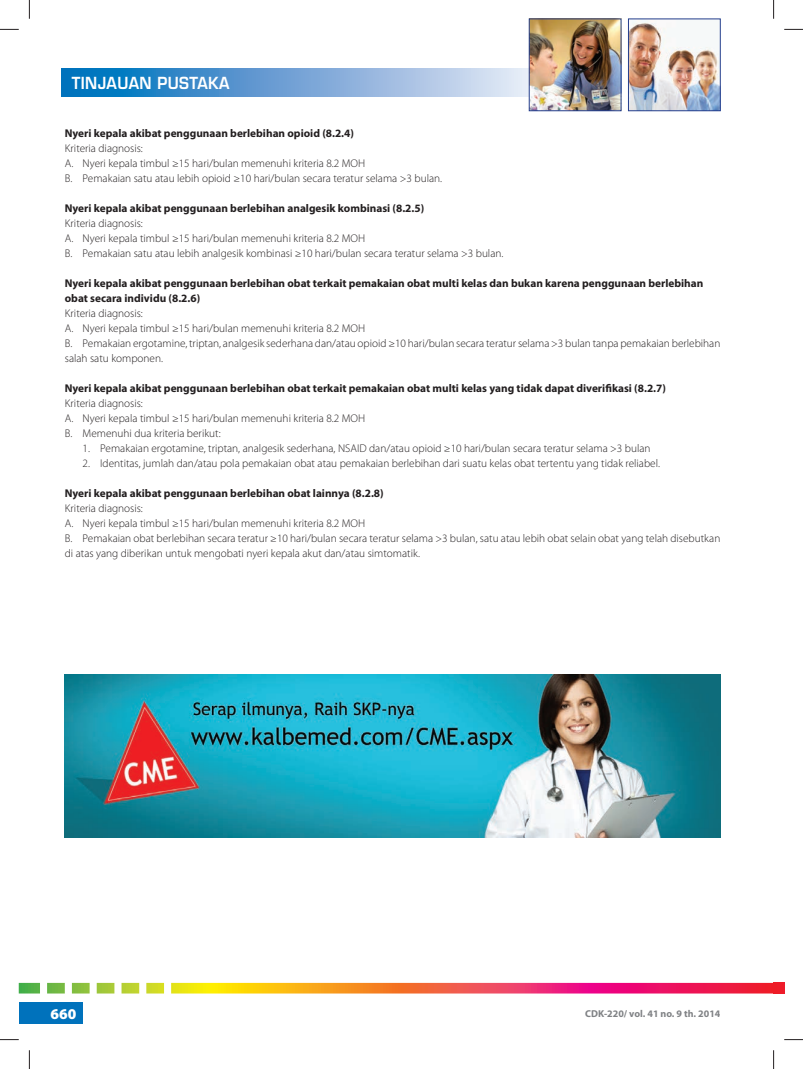
<style>
.page{position:relative;width:803px;height:1069px;background:#fff}
.page>*{position:absolute;margin:0;border:0;box-sizing:border-box;transform-origin:0 0}
.t1{font:600 16.25px "Eurostile LT Std";letter-spacing:.025em;color:#fff;scale:.9 1}
.t2{font:900 15px "Myriad Pro";color:#fff}
.t3{font:300 11.25px/15px "Myriad Pro";color:#231f20}
.t4{font:700 11.25px/15px "Myriad Pro";color:#231f20}
.t5{font:700 10px "Myriad Pro";color:#808285}
</style>
<div class="page">
<div style="left:19px;top:1002px;width:64px;height:21px;background:#0072bc"></div>
<svg style="left:61px;top:68px;width:468px;height:29px;background:#6ea6d6"></svg>
<img style="left:630px;top:21px;width:88px;height:88px">
<div style="left:628px;top:19px;width:92px;height:92px;border:1px solid #253f8e"></div>
<img style="left:531px;top:21px;width:88px;height:88px">
<div style="left:529px;top:19px;width:92px;height:92px;border:1px solid #253f8e"></div>
<svg style="left:19px;top:983px;width:765px;height:10px;background:#e47649"></svg>
<img style="left:65px;top:674px;width:655px;height:163px">
<svg style="left:0;top:29px;width:19px;height:1px"></svg>
<svg style="left:784px;top:29px;width:19px;height:1px"></svg>
<svg style="left:0;top:1039px;width:19px;height:1px"></svg>
<svg style="left:784px;top:1039px;width:19px;height:1px"></svg>
<svg style="left:29px;top:0;width:1px;height:19px"></svg>
<svg style="left:29px;top:1050px;width:1px;height:19px"></svg>
<svg style="left:773px;top:0;width:1px;height:19px"></svg>
<svg style="left:773px;top:1050px;width:1px;height:19px"></svg>
<h1 class="t1" style="left:72px;top:76px;width:177px">TINJAUAN PUSTAKA</h1>
<p class="t4" style="left:65px;top:126px;width:291px">Nyeri kepala akibat penggunaan berlebihan opioid (8.2.4)</p>
<p class="t3" style="left:65px;top:141px;width:379px">Kriteria diagnosis:<br>A. Nyeri kepala timbul ≥15 hari/bulan memenuhi kriteria 8.2 MOH<br>B. Pemakaian satu atau lebih opioid ≥10 hari/bulan secara teratur selama &gt;3 bulan.</p>
<p class="t4" style="left:65px;top:201px;width:361px">Nyeri kepala akibat penggunaan berlebihan analgesik kombinasi (8.2.5)</p>
<p class="t3" style="left:65px;top:216px;width:440px">Kriteria diagnosis:<br>A. Nyeri kepala timbul ≥15 hari/bulan memenuhi kriteria 8.2 MOH<br>B. Pemakaian satu atau lebih analgesik kombinasi ≥10 hari/bulan secara teratur selama &gt;3 bulan.</p>
<p class="t4" style="left:65px;top:276px;width:640px">Nyeri kepala akibat penggunaan berlebihan obat terkait pemakaian obat multi kelas dan bukan karena penggunaan berlebihan obat secara individu (8.2.6)</p>
<p class="t3" style="left:65px;top:306px;width:657px">Kriteria diagnosis:<br>A. Nyeri kepala timbul ≥15 hari/bulan memenuhi kriteria 8.2 MOH<br>B. Pemakaian ergotamine, triptan, analgesik sederhana dan/atau opioid ≥10 hari/bulan secara teratur selama &gt;3 bulan tanpa pemakaian berlebihan salah satu komponen.</p>
<p class="t4" style="left:65px;top:381px;width:603px">Nyeri kepala akibat penggunaan berlebihan obat terkait pemakaian obat multi kelas yang tidak dapat diverifikasi (8.2.7)</p>
<p class="t3" style="left:65px;top:396px;width:302px">Kriteria diagnosis:<br>A. Nyeri kepala timbul ≥15 hari/bulan memenuhi kriteria 8.2 MOH<br>B. Memenuhi dua kriteria berikut:</p>
<p class="t3" style="left:83px;top:441px;width:569px">1. Pemakaian ergotamine, triptan, analgesik sederhana, NSAID dan/atau opioid ≥10 hari/bulan secara teratur selama &gt;3 bulan</p>
<p class="t3" style="left:83px;top:456px;width:579px">2. Identitas, jumlah dan/atau pola pemakaian obat atau pemakaian berlebihan dari suatu kelas obat tertentu yang tidak reliabel.</p>
<p class="t4" style="left:65px;top:486px;width:320px">Nyeri kepala akibat penggunaan berlebihan obat lainnya (8.2.8)</p>
<p class="t3" style="left:65px;top:501px;width:657px">Kriteria diagnosis:<br>A. Nyeri kepala timbul ≥15 hari/bulan memenuhi kriteria 8.2 MOH<br>B. Pemakaian obat berlebihan secara teratur ≥10 hari/bulan secara teratur selama &gt;3 bulan, satu atau lebih obat selain obat yang telah disebutkan di atas yang diberikan untuk mengobati nyeri kepala akut dan/atau simtomatik.</p>
<h2 class="t2" style="left:51px;top:1008px;width:27px">660</h2>
<p class="t5" style="left:585px;top:1009px;width:137px">CDK-220/ vol. 41 no. 9 th. 2014</p>
</div>
